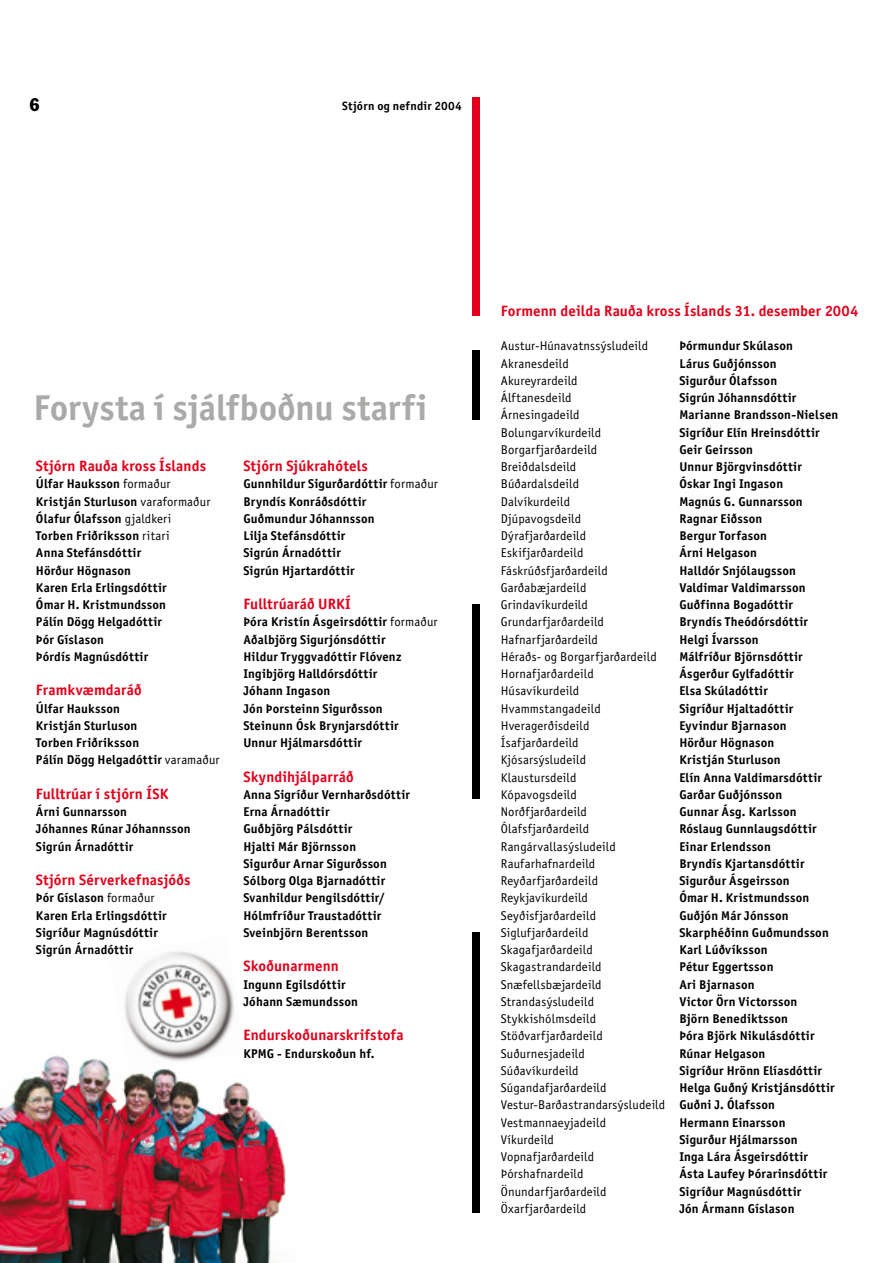
<style>
.page{position:relative;width:893px;height:1263px;background:#fff}
.page>*{position:absolute;margin:0;border:0;box-sizing:border-box;transform-origin:0 0}
.t1{font:700 36px "Officina Sans";color:#acaaa8}
.t2{font:condensed 18px "Franklin Gothic";color:#000}
.t3{font:700 15px "Officina Sans";letter-spacing:.01em;color:#e2001a}
.t4{font:700 12.75px/17.2px "Officina Sans";letter-spacing:.015em;color:#000}
.t5{font:12.75px/17.2px "Officina Sans";letter-spacing:.015em;color:#000}
.t6{font:700 12px "Officina Sans";letter-spacing:.02em;color:#000}
.s1{font-weight:400}
.s2{font-weight:700}
</style>
<div class="page">
<img style="left:0;top:1055px;width:286px;height:208px">
<img style="left:109px;top:951px;width:137px;height:121px">
<div style="left:472px;top:932px;width:7px;height:281px;background:#000"></div>
<div style="left:472px;top:98px;width:7px;height:218px;background:#e2001a"></div>
<div style="left:472px;top:604px;width:7px;height:195px;background:#000"></div>
<div style="left:472px;top:350px;width:7px;height:69px;background:#000"></div>
<h2 class="t2" style="left:30px;top:94px;width:11px">6</h2>
<p class="t6" style="left:342px;top:98px;width:121px">Stjórn og nefndir 2004</p>
<h1 class="t1" style="left:33px;top:385px;width:396px">Forysta í sjálfboðnu starfi</h1>
<p class="t3" style="left:36px;top:457px;width:172px">Stjórn Rauða kross Íslands</p>
<p class="t4" style="left:36px;top:475px;width:176px">Úlfar Hauksson <span class="s1">formaður<br></span>Kristján Sturluson <span class="s1">varaformaður<br></span>Ólafur Ólafsson <span class="s1">gjaldkeri<br></span>Torben Friðriksson <span class="s1">ritari<br></span>Anna Stefánsdóttir<br>Hörður Högnason<br>Karen Erla Erlingsdóttir<br>Ómar H. Kristmundsson<br>Pálín Dögg Helgadóttir<br>Þór Gíslason<br>Þórdís Magnúsdóttir</p>
<p class="t3" style="left:36px;top:681px;width:107px">Framkvæmdaráð</p>
<p class="t4" style="left:36px;top:699px;width:185px">Úlfar Hauksson<br>Kristján Sturluson<br>Torben Friðriksson<br>Pálín Dögg Helgadóttir <span class="s1">varamaður</span></p>
<p class="t3" style="left:36px;top:784px;width:134px">Fulltrúar í stjórn ÍSK</p>
<p class="t4" style="left:36px;top:803px;width:156px">Árni Gunnarsson<br>Jóhannes Rúnar Jóhannsson<br>Sigrún Árnadóttir</p>
<p class="t3" style="left:36px;top:871px;width:156px">Stjórn Sérverkefnasjóðs</p>
<p class="t4" style="left:36px;top:889px;width:132px">Þór Gíslason <span class="s1">formaður<br></span>Karen Erla Erlingsdóttir<br>Sigríður Magnúsdóttir<br>Sigrún Árnadóttir</p>
<p class="t3" style="left:243px;top:457px;width:126px">Stjórn Sjúkrahótels</p>
<p class="t4" style="left:243px;top:475px;width:196px">Gunnhildur Sigurðardóttir <span class="s1">formaður<br></span>Bryndís Konráðsdóttir<br>Guðmundur Jóhannsson<br>Lilja Stefánsdóttir<br>Sigrún Árnadóttir<br>Sigrún Hjartardóttir</p>
<p class="t3" style="left:243px;top:595px;width:109px">Fulltrúaráð URKÍ</p>
<p class="t4" style="left:243px;top:613px;width:196px">Þóra Kristín Ásgeirsdóttir <span class="s1">formaður<br></span>Aðalbjörg Sigurjónsdóttir<br>Hildur Tryggvadóttir Flóvenz<br>Ingibjörg Halldórsdóttir<br>Jóhann Ingason<br>Jón Þorsteinn Sigurðsson<br>Steinunn Ósk Brynjarsdóttir<br>Unnur Hjálmarsdóttir</p>
<p class="t3" style="left:243px;top:767px;width:112px">Skyndihjálparráð</p>
<p class="t4" style="left:243px;top:786px;width:168px">Anna Sigríður Vernharðsdóttir<br>Erna Árnadóttir<br>Guðbjörg Pálsdóttir<br>Hjalti Már Björnsson<br>Sigurður Arnar Sigurðsson<br>Sólborg Olga Bjarnadóttir<br>Svanhildur Þengilsdóttir/<br>Hólmfríður Traustadóttir<br>Sveinbjörn Berentsson</p>
<p class="t3" style="left:243px;top:957px;width:97px">Skoðunarmenn</p>
<p class="t4" style="left:243px;top:975px;width:116px">Ingunn Egilsdóttir<br>Jóhann Sæmundsson</p>
<p class="t3" style="left:243px;top:1026px;width:162px">Endurskoðunarskrifstofa</p>
<p class="t4" style="left:243px;top:1044px;width:133px">KPMG - Endurskoðun hf.</p>
<p class="t3" style="left:501px;top:301px;width:359px">Formenn deilda Rauða kross Íslands 31. desember 2004</p>
<p class="t5" style="left:501px;top:337px;width:149px">Austur-Húnavatnssýsludeild</p>
<p class="t4" style="left:679px;top:337px;width:115px">Þórmundur Skúlason</p>
<p class="t5" style="left:501px;top:355px;width:69px">Akranesdeild</p>
<p class="t4" style="left:679px;top:354px;width:99px">Lárus Guðjónsson</p>
<p class="t5" style="left:501px;top:372px;width:78px">Akureyrardeild</p>
<p class="t4" style="left:679px;top:372px;width:99px">Sigurður Ólafsson</p>
<p class="t5" style="left:501px;top:389px;width:72px">Álftanesdeild</p>
<p class="t4" style="left:679px;top:389px;width:118px">Sigrún Jóhannsdóttir</p>
<p class="t5" style="left:501px;top:406px;width:80px">Árnesingadeild</p>
<p class="t4" style="left:679px;top:406px;width:161px">Marianne Brandsson-Nielsen</p>
<p class="t5" style="left:501px;top:424px;width:102px">Bolungarvíkurdeild</p>
<p class="t4" style="left:679px;top:423px;width:142px">Sigríður Elín Hreinsdóttir</p>
<p class="t5" style="left:501px;top:441px;width:98px">Borgarfjarðardeild</p>
<p class="t4" style="left:679px;top:441px;width:75px">Geir Geirsson</p>
<p class="t5" style="left:501px;top:458px;width:77px">Breiðdalsdeild</p>
<p class="t4" style="left:679px;top:458px;width:124px">Unnur Björgvinsdóttir</p>
<p class="t5" style="left:501px;top:475px;width:80px">Búðardalsdeild</p>
<p class="t4" style="left:679px;top:475px;width:105px">Óskar Ingi Ingason</p>
<p class="t5" style="left:501px;top:493px;width:71px">Dalvíkurdeild</p>
<p class="t4" style="left:679px;top:492px;width:125px">Magnús G. Gunnarsson</p>
<p class="t5" style="left:501px;top:510px;width:82px">Djúpavogsdeild</p>
<p class="t4" style="left:679px;top:510px;width:85px">Ragnar Eiðsson</p>
<p class="t5" style="left:501px;top:527px;width:87px">Dýrafjarðardeild</p>
<p class="t4" style="left:679px;top:527px;width:89px">Bergur Torfason</p>
<p class="t5" style="left:501px;top:544px;width:84px">Eskifjarðardeild</p>
<p class="t4" style="left:679px;top:544px;width:79px">Árni Helgason</p>
<p class="t5" style="left:501px;top:562px;width:108px">Fáskrúðsfjarðardeild</p>
<p class="t4" style="left:679px;top:561px;width:118px">Halldór Snjólaugsson</p>
<p class="t5" style="left:501px;top:579px;width:87px">Garðabæjardeild</p>
<p class="t4" style="left:679px;top:579px;width:128px">Valdimar Valdimarsson</p>
<p class="t5" style="left:501px;top:596px;width:89px">Grindavíkurdeild</p>
<p class="t4" style="left:679px;top:596px;width:115px">Guðfinna Bogadóttir</p>
<p class="t5" style="left:501px;top:613px;width:105px">Grundarfjarðardeild</p>
<p class="t4" style="left:679px;top:613px;width:130px">Bryndís Theódórsdóttir</p>
<p class="t5" style="left:501px;top:631px;width:99px">Hafnarfjarðardeild</p>
<p class="t4" style="left:679px;top:630px;width:81px">Helgi Ívarsson</p>
<p class="t5" style="left:501px;top:648px;width:157px">Héraðs- og Borgarfjarðardeild</p>
<p class="t4" style="left:679px;top:648px;width:125px">Málfríður Björnsdóttir</p>
<p class="t5" style="left:501px;top:665px;width:94px">Hornafjarðardeild</p>
<p class="t4" style="left:679px;top:665px;width:116px">Ásgerður Gylfadóttir</p>
<p class="t5" style="left:501px;top:682px;width:80px">Húsavíkurdeild</p>
<p class="t4" style="left:679px;top:682px;width:90px">Elsa Skúladóttir</p>
<p class="t5" style="left:501px;top:700px;width:102px">Hvammstangadeild</p>
<p class="t4" style="left:679px;top:699px;width:115px">Sigríður Hjaltadóttir</p>
<p class="t5" style="left:501px;top:717px;width:90px">Hveragerðisdeild</p>
<p class="t4" style="left:679px;top:717px;width:109px">Eyvindur Bjarnason</p>
<p class="t5" style="left:501px;top:734px;width:79px">Ísafjarðardeild</p>
<p class="t4" style="left:679px;top:734px;width:97px">Hörður Högnason</p>
<p class="t5" style="left:501px;top:751px;width:87px">Kjósarsýsludeild</p>
<p class="t4" style="left:679px;top:751px;width:103px">Kristján Sturluson</p>
<p class="t5" style="left:501px;top:769px;width:77px">Klaustursdeild</p>
<p class="t4" style="left:679px;top:768px;width:144px">Elín Anna Valdimarsdóttir</p>
<p class="t5" style="left:501px;top:786px;width:78px">Kópavogsdeild</p>
<p class="t4" style="left:679px;top:786px;width:104px">Garðar Guðjónsson</p>
<p class="t5" style="left:501px;top:803px;width:88px">Norðfjarðardeild</p>
<p class="t4" style="left:679px;top:803px;width:119px">Gunnar Ásg. Karlsson</p>
<p class="t5" style="left:501px;top:820px;width:90px">Ólafsfjarðardeild</p>
<p class="t4" style="left:679px;top:820px;width:139px">Róslaug Gunnlaugsdóttir</p>
<p class="t5" style="left:501px;top:838px;width:116px">Rangárvallasýsludeild</p>
<p class="t4" style="left:679px;top:837px;width:93px">Einar Erlendsson</p>
<p class="t5" style="left:501px;top:855px;width:96px">Raufarhafnardeild</p>
<p class="t4" style="left:679px;top:855px;width:127px">Bryndís Kjartansdóttir</p>
<p class="t5" style="left:501px;top:872px;width:99px">Reyðarfjarðardeild</p>
<p class="t4" style="left:679px;top:872px;width:112px">Sigurður Ásgeirsson</p>
<p class="t5" style="left:501px;top:889px;width:89px">Reykjavíkurdeild</p>
<p class="t4" style="left:679px;top:889px;width:132px">Ómar H. Kristmundsson</p>
<p class="t5" style="left:501px;top:907px;width:97px">Seyðisfjarðardeild</p>
<p class="t4" style="left:679px;top:906px;width:111px">Guðjón Már Jónsson</p>
<p class="t5" style="left:501px;top:924px;width:89px">Siglufjarðardeild</p>
<p class="t4" style="left:679px;top:924px;width:151px">Skarphéðinn Guðmundsson</p>
<p class="t5" style="left:501px;top:941px;width:93px">Skagafjarðardeild</p>
<p class="t4" style="left:679px;top:941px;width:90px">Karl Lúðvíksson</p>
<p class="t5" style="left:501px;top:958px;width:102px">Skagastrandardeild</p>
<p class="t4" style="left:679px;top:958px;width:96px">Pétur Eggertsson</p>
<p class="t5" style="left:501px;top:976px;width:102px">Snæfellsbæjardeild</p>
<p class="t4" style="left:679px;top:975px;width:77px">Ari Bjarnason</p>
<p class="t5" style="left:501px;top:993px;width:95px">Strandasýsludeild</p>
<p class="t4" style="left:679px;top:993px;width:120px">Victor Örn Victorsson</p>
<p class="t5" style="left:501px;top:1010px;width:97px">Stykkishólmsdeild</p>
<p class="t4" style="left:679px;top:1010px;width:110px">Björn Benediktsson</p>
<p class="t5" style="left:501px;top:1027px;width:103px">Stöðvarfjarðardeild</p>
<p class="t4" style="left:679px;top:1027px;width:137px">Þóra Björk Nikulásdóttir</p>
<p class="t5" style="left:501px;top:1045px;width:86px">Suðurnesjadeild</p>
<p class="t4" style="left:679px;top:1044px;width:87px">Rúnar Helgason</p>
<p class="t5" style="left:501px;top:1062px;width:79px">Súðavíkurdeild</p>
<p class="t4" style="left:679px;top:1062px;width:144px">Sigríður Hrönn Elíasdóttir</p>
<p class="t5" style="left:501px;top:1079px;width:107px">Súgandafjarðardeild</p>
<p class="t5" style="left:501px;top:1079px;width:335px;text-indent:178px"><span class="s2">Helga Guðný Kristjánsdóttir<br></span>Vestur-Barðastrandarsýsludeild <span class="s2">Guðni J. Ólafsson<br></span>Vestmannaeyjadeild</p>
<p class="t4" style="left:679px;top:1113px;width:108px">Hermann Einarsson</p>
<p class="t5" style="left:501px;top:1131px;width:55px">Víkurdeild</p>
<p class="t4" style="left:679px;top:1131px;width:120px">Sigurður Hjálmarsson</p>
<p class="t5" style="left:501px;top:1148px;width:95px">Vopnafjarðardeild</p>
<p class="t4" style="left:679px;top:1148px;width:130px">Inga Lára Ásgeirsdóttir</p>
<p class="t5" style="left:501px;top:1165px;width:84px">Þórshafnardeild</p>
<p class="t4" style="left:679px;top:1165px;width:149px">Ásta Laufey Þórarinsdóttir</p>
<p class="t5" style="left:501px;top:1183px;width:107px">Önundarfjarðardeild</p>
<p class="t4" style="left:679px;top:1182px;width:123px">Sigríður Magnúsdóttir</p>
<p class="t5" style="left:501px;top:1200px;width:87px">Öxarfjarðardeild</p>
<p class="t4" style="left:679px;top:1200px;width:117px">Jón Ármann Gíslason</p>
</div>
